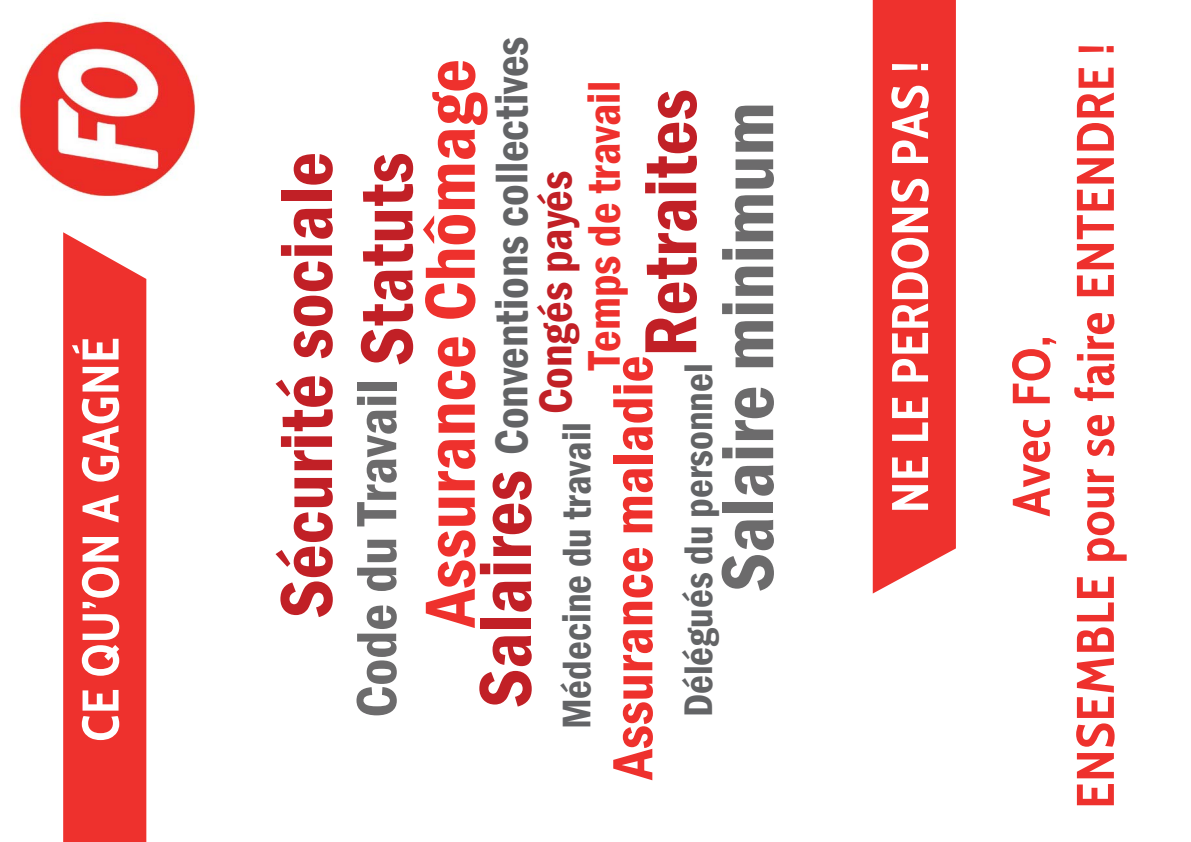
<style>
.page{position:relative;width:1191px;height:842px;background:#fff}
.page>*{position:absolute;margin:0;border:0;box-sizing:border-box;transform-origin:0 0}
.t1{font:600 condensed 76.2px "Franklin Gothic";color:#c12026}
.t2{font:600 condensed 76.2px "Franklin Gothic";color:#6c6b6c}
.t3{font:600 condensed 73.4px "Franklin Gothic";color:#ee312d}
.t4{font:600 condensed 58.6px "Franklin Gothic";color:#ee312d}
.t5{font:600 condensed 58.6px "Franklin Gothic";color:#6c6b6c}
.t6{font:700 52.8px/64.1px "Cabin Condensed";letter-spacing:.015em;color:#ee312d;text-align:center}
.t7{font:700 51.4px "Cabin Condensed";letter-spacing:.015em;color:#fff}
.t8{font:600 condensed 47px "Franklin Gothic";color:#636466}
.t9{font:600 condensed 47px "Franklin Gothic";color:#ee312d}
.t10{font:600 condensed 47px "Franklin Gothic";color:#c12026}
.t11{font:600 condensed 41px "Franklin Gothic";color:#636466}
.s1{font-size:49.8px}
</style>
<div class="page">
<div style="left:63px;top:232px;width:83px;height:610px;background:#ee312d"></div>
<svg style="left:872px;top:0;width:84px;height:593px;fill:#ee312d"></svg>
<img style="left:18px;top:21px;width:179px;height:176px">
<p class="t7" style="left:69px;top:742px;width:406px;rotate:-90deg">CE QU’ON A GAGNÉ</p>
<p class="t1" style="left:262px;top:618px;width:468px;rotate:-90deg">Sécurité sociale</p>
<p class="t1" style="left:342px;top:366px;width:215px;rotate:-90deg">Statuts</p>
<p class="t5" style="left:342px;top:718px;width:339px;rotate:-90deg">Code du Travail</p>
<p class="t8" style="left:484px;top:455px;width:420px;rotate:-90deg">Conventions collectives</p>
<p class="t3" style="left:407px;top:627px;width:569px;rotate:-90deg">Assurance Chômage</p>
<p class="t9" style="left:577px;top:370px;width:290px;rotate:-90deg">Temps de travail</p>
<p class="t1" style="left:626px;top:357px;width:269px;rotate:-90deg">Retraites</p>
<p class="t4" style="left:598px;top:779px;width:425px;rotate:-90deg">Assurance maladie</p>
<p class="t2" style="left:703px;top:592px;width:491px;rotate:-90deg">Salaire minimum</p>
<p class="t10" style="left:528px;top:414px;width:245px;rotate:-90deg">Congés payés</p>
<p class="t11" style="left:674px;top:717px;width:355px;rotate:-90deg">Délégués du personnel</p>
<p class="t11" style="left:553px;top:729px;width:309px;rotate:-90deg">Médecine du travail</p>
<p class="t1" style="left:461px;top:708px;width:239px;rotate:-90deg">Salaires</p>
<p class="t7" style="left:878px;top:513px;width:454px;rotate:-90deg">NE LE PERDONS PAS !</p>
<p class="t6" style="left:998px;top:809px;width:767px;rotate:-90deg">Avec FO,<br>ENSEMBLE pour se faire ENTENDR<span class="s1">E !</span></p>
</div>
